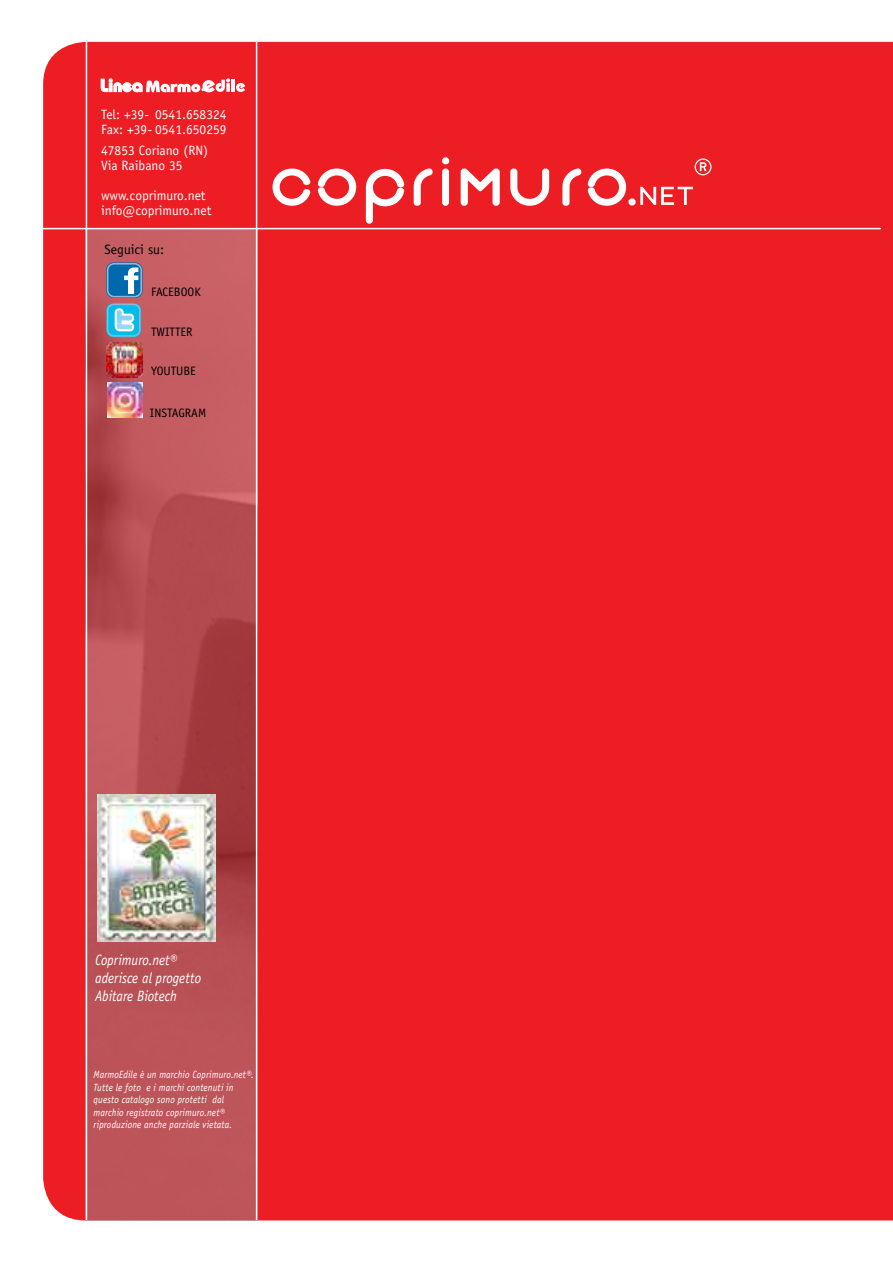
<style>
.page{position:relative;width:893px;height:1263px;background:#fff}
.page>*{position:absolute;margin:0;border:0;box-sizing:border-box;transform-origin:0 0}
.t1{font:italic 15px/18px "Officina Sans";color:#fff;scale:.9 1}
.t2{font:13.65px "Officina Sans";color:#000}
.t3{font:13.5px/15px "Officina Sans";color:#fff}
.t4{font:12.3px "Officina Sans";color:#000}
.t5{font:italic 10.5px/12.6px "Officina Sans";letter-spacing:.01em;color:#fff;scale:.9 1}
</style>
<div class="page">
<div style="left:43px;top:42px;width:850px;height:1178px;background:#ed1d24"></div>
<img style="left:87px;top:229px;width:169px;height:991px">
<hr style="left:256px;top:42px;width:1px;height:1178px;background:#fff">
<hr style="left:43px;top:228px;width:838px;height:1px;background:#fff">
<hr style="left:86px;top:42px;width:1px;height:1178px;background:#fff">
<hr style="left:231px;top:80px;width:4px;height:12px;background:#fff">
<svg style="left:236px;top:83px;width:9px;height:9px"></svg>
<svg style="left:101px;top:78px;width:129px;height:14px"></svg>
<img style="left:97px;top:794px;width:118px;height:147px">
<div style="left:442px;top:157px;width:7px;height:7px;border:3px solid #fff;border-radius:50%"></div>
<div style="left:442px;top:169px;width:7px;height:37px;border:3px solid #fff;border-radius:2px"></div>
<svg style="left:271px;top:167px;width:87px;height:41px"></svg>
<svg style="left:364px;top:166px;width:71px;height:59px"></svg>
<svg style="left:459px;top:163px;width:42px;height:44px"></svg>
<svg style="left:509px;top:167px;width:42px;height:40px"></svg>
<svg style="left:641px;top:187px;width:52px;height:17px"></svg>
<svg style="left:561px;top:166px;width:73px;height:41px"></svg>
<div style="left:628px;top:198px;width:8px;height:7px;border:3px solid #fff;border-radius:50%"></div>
<svg style="left:695px;top:158px;width:16px;height:17px"></svg>
<div style="left:107px;top:263px;width:35px;height:34px;background:#0068ac;border-radius:7px"></div>
<div style="left:106px;top:262px;width:36px;height:36px;border:1px solid #0068ac;border-radius:7px"></div>
<svg style="left:124px;top:267px;width:14px;height:27px"></svg>
<div style="left:107px;top:263px;width:35px;height:34px;border:2px solid #8fb7d7;border-radius:7px"></div>
<div style="left:106px;top:303px;width:35px;height:34px;border:1px solid #00bce9;border-radius:7px"></div>
<div style="left:108px;top:304px;width:32px;height:32px;background:#00bce9;border-radius:6px"></div>
<div style="left:107px;top:304px;width:34px;height:33px;border:2px solid #8fb7d7;border-radius:6px"></div>
<svg style="left:115px;top:308px;width:19px;height:23px"></svg>
<img style="left:107px;top:343px;width:35px;height:34px">
<img style="left:107px;top:383px;width:35px;height:34px">
<p class="t3" style="left:101px;top:107px;width:127px">Tel: +39- 0541.658324<br>Fax: +39- 0541.650259</p>
<p class="t3" style="left:101px;top:143px;width:109px">47853 Coriano (RN)<br>Via Raibano 35</p>
<p class="t3" style="left:101px;top:188px;width:112px">www.coprimuro.net info@coprimuro.net</p>
<h2 class="t2" style="left:105px;top:241px;width:61px">Seguici su:</h2>
<p class="t4" style="left:151px;top:285px;width:51px">FACEBOOK</p>
<p class="t4" style="left:151px;top:324px;width:43px">TWITTER</p>
<p class="t4" style="left:151px;top:364px;width:46px">YOUTUBE</p>
<p class="t4" style="left:150px;top:406px;width:58px">INSTAGRAM</p>
<h1 class="t1" style="left:95px;top:951px;width:119px">Coprimuro.net® aderisce al progetto<br>Abitare Biotech</h1>
<p class="t5" style="left:94px;top:1068px;width:180px">MarmoEdile è un marchio Coprimuro.net®.<br>Tutte le foto e i marchi contenuti in questo catalogo sono protetti dal marchio registrato coprimuro.net® riproduzione anche parziale vietata.</p>
</div>
